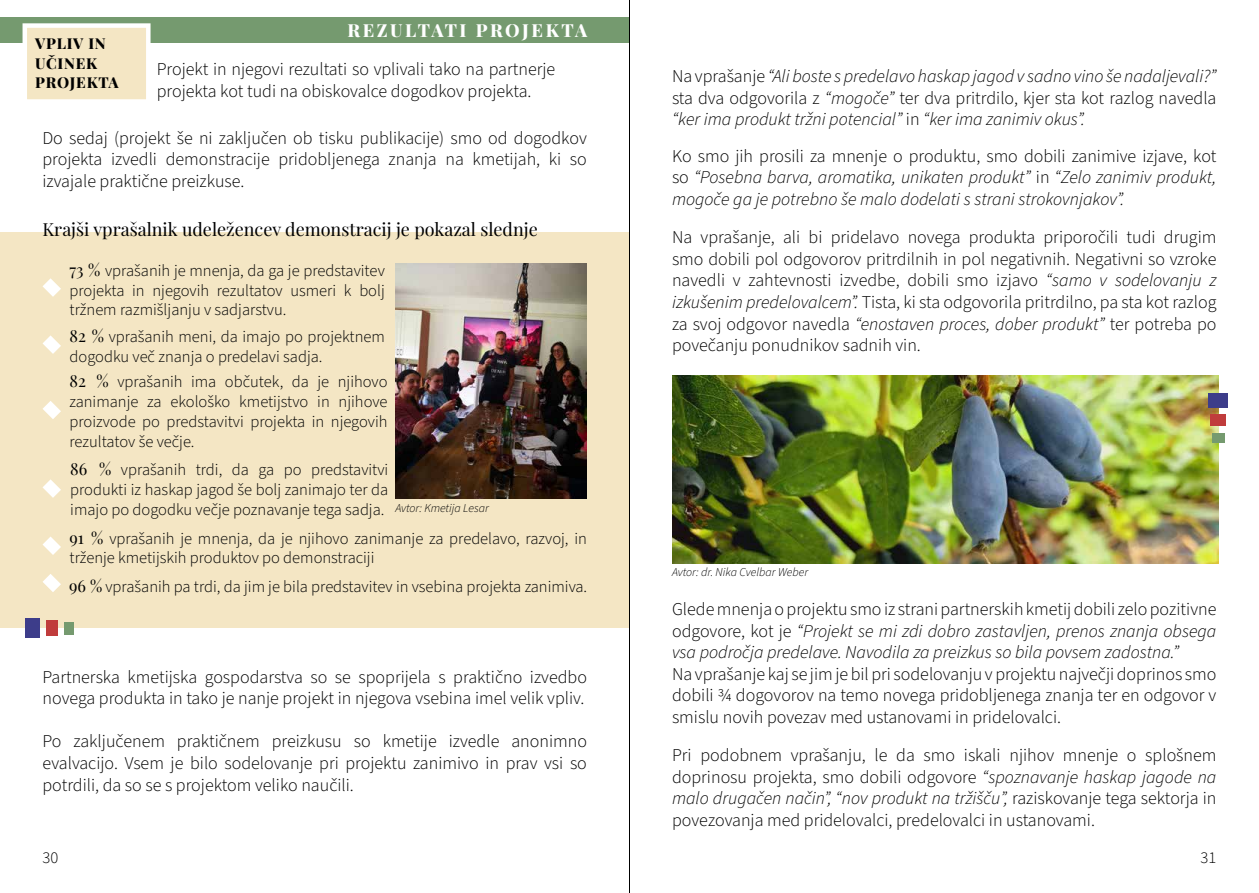
<style>
.page{position:relative;width:1259px;height:893px;background:#fff}
.page>*{position:absolute;margin:0;border:0;box-sizing:border-box;transform-origin:0 0}
.t1{font:300 18px/21.6px "Source Sans 3";color:#000;text-align:justify}
.t2{font:italic 300 18px/21.6px "Source Sans 3";color:#000;text-align:justify}
.t3{font:18px "Playfair Display";color:#000}
.t4{font:800 18px "Playfair Display";letter-spacing:.14em;color:#fff}
.t5{font:300 16.5px/19.8px "Source Sans 3";color:#000;text-align:justify}
.t6{font:800 15px/19.5px "Playfair Display";letter-spacing:.05em;color:#000}
.t7{font:italic 300 12px "Source Sans 3";color:#000}
.s1{font-family:"Playfair Display";font-weight:400}
.s2{font-style:normal}
.s3{font-style:italic}
</style>
<div class="page">
<div style="left:0;top:17px;width:629px;height:25px;background:#759a6f"></div>
<div style="left:23px;top:23px;width:128px;height:81px;background:#f4e6c4;border:4px solid #fff"></div>
<div style="left:0;top:233px;width:629px;height:395px;background:#f4e6c4"></div>
<svg style="left:43px;top:278px;width:18px;height:19px"></svg>
<svg style="left:43px;top:335px;width:18px;height:19px"></svg>
<svg style="left:43px;top:401px;width:18px;height:18px"></svg>
<svg style="left:43px;top:479px;width:18px;height:19px"></svg>
<svg style="left:43px;top:536px;width:18px;height:19px"></svg>
<svg style="left:43px;top:574px;width:18px;height:18px"></svg>
<div style="left:25px;top:619px;width:14px;height:19px;background:#3d3d8a"></div>
<div style="left:46px;top:621px;width:11px;height:15px;background:#c03c3c"></div>
<div style="left:64px;top:622px;width:10px;height:12px;background:#759a6f"></div>
<img style="left:672px;top:376px;width:546px;height:187px">
<div style="left:1208px;top:393px;width:19px;height:15px;background:#3d3d8a"></div>
<div style="left:1210px;top:414px;width:15px;height:12px;background:#c03c3c"></div>
<div style="left:1212px;top:433px;width:12px;height:10px;background:#759a6f"></div>
<img style="left:395px;top:264px;width:192px;height:235px">
<hr style="left:629px;top:0;width:1px;height:893px;background:#000">
<p class="t4" style="left:347px;top:15px;width:241px">REZULTATI PROJEKTA</p>
<p class="t6" style="left:35px;top:33px;width:85px">VPLIV IN<br>UČINEK<br>PROJEKTA</p>
<p class="t1" style="left:157px;top:59px;width:400px">Projekt in njegovi rezultati so vplivali tako na partnerje projekta kot tudi na obiskovalce dogodkov projekta.</p>
<p class="t1" style="left:42px;top:127px;width:546px">Do sedaj (projekt še ni zaključen ob tisku publikacije) smo od dogodkov projekta izvedli demonstracije pridobljenega znanja na kmetijah, ki so izvajale praktične preizkuse.</p>
<p class="t3" style="left:43px;top:215px;width:497px">Krajši vprašalnik udeležencev demonstracij je pokazal slednje</p>
<p class="t5" style="left:70px;top:260px;width:317px"><span class="s1">73 %</span> vprašanih je mnenja, da ga je predstavitev projekta in njegovih rezultatov usmeri k bolj tržnem razmišljanju v sadjarstvu.</p>
<p class="t5" style="left:70px;top:327px;width:317px"><span class="s1">82 %</span> vprašanih meni, da imajo po projektnem dogodku več znanja o predelavi sadja.</p>
<p class="t5" style="left:70px;top:372px;width:319px"><span class="s1">82 %</span> vprašanih ima občutek, da je njihovo zanimanje za ekološko kmetijstvo in njihove proizvode po predstavitvi projekta in njegovih rezultatov še večje.</p>
<p class="t5" style="left:70px;top:460px;width:319px"><span class="s1">86 %</span> vprašanih trdi, da ga po predstavitvi produkti iz haskap jagod še bolj zanimajo ter da imajo po dogodku večje poznavanje tega sadja.</p>
<p class="t5" style="left:70px;top:528px;width:519px"><span class="s1">91 %</span> vprašanih je mnenja, da je njihovo zanimanje za predelavo, razvoj, in trženje kmetijskih produktov po demonstraciji</p>
<p class="t5" style="left:69px;top:577px;width:520px"><span class="s1">96 %</span> vprašanih pa trdi, da jim je bila predstavitev in vsebina projekta zanimiva.</p>
<p class="t7" style="left:395px;top:500px;width:95px">Avtor: Kmetija Lesar</p>
<p class="t1" style="left:43px;top:666px;width:546px">Partnerska kmetijska gospodarstva so se spoprijela s praktično izvedbo novega produkta in tako je nanje projekt in njegova vsebina imel velik vpliv.</p>
<p class="t1" style="left:43px;top:731px;width:546px">Po zaključenem praktičnem preizkusu so kmetije izvedle anonimno evalvacijo. Vsem je bilo sodelovanje pri projektu zanimivo in prav vsi so potrdili, da so se s projektom veliko naučili.</p>
<p class="t2" style="left:672px;top:66px;width:546px"><span class="s2">Na vprašanje</span> “Ali boste s predelavo haskap jagod v sadno vino še nadaljevali?” <span class="s2">sta dva odgovorila z</span> “mogoče” <span class="s2">ter dva pritrdilo, kjer sta kot razlog navedla </span>“ker ima produkt tržni potencial” <span class="s2">in</span> “ker ima zanimiv okus”.</p>
<p class="t2" style="left:672px;top:145px;width:546px"><span class="s2">Ko smo jih prosili za mnenje o produktu, smo dobili zanimive izjave, kot so</span> “Posebna barva, aromatika, unikaten produkt” <span class="s2">in</span> “Zelo zanimiv produkt, mogoče ga je potrebno še malo dodelati s strani strokovnjakov”.</p>
<p class="t1" style="left:672px;top:226px;width:546px">Na vprašanje, ali bi pridelavo novega produkta priporočili tudi drugim smo dobili pol odgovorov pritrdilnih in pol negativnih. Negativni so vzroke navedli v zahtevnosti izvedbe, dobili smo izjavo <span class="s3">“samo v sodelovanju z izkušenim predelovalcem”.</span> Tista, ki sta odgovorila pritrdilno, pa sta kot razlog za svoj odgovor navedla <span class="s3">“enostaven proces, dober produkt”</span> ter potreba po povečanju ponudnikov sadnih vin.</p>
<p class="t7" style="left:672px;top:565px;width:138px">Avtor: dr. Nika Cvelbar Weber</p>
<p class="t2" style="left:672px;top:598px;width:546px"><span class="s2">Glede mnenja o projektu smo iz strani partnerskih kmetij dobili zelo pozitivne odgovore, kot je</span> “Projekt se mi zdi dobro zastavljen, prenos znanja obsega vsa področja predelave. Navodila za preizkus so bila povsem zadostna.”</p>
<p class="t1" style="left:672px;top:663px;width:546px">Na vprašanje kaj se jim je bil pri sodelovanju v projektu največji doprinos smo dobili ¾ dogovorov na temo novega pridobljenega znanja ter en odgovor v smislu novih povezav med ustanovami in pridelovalci.</p>
<p class="t1" style="left:672px;top:744px;width:546px">Pri podobnem vprašanju, le da smo iskali njihov mnenje o splošnem doprinosu projekta, smo dobili odgovore <span class="s3">“spoznavanje haskap jagode na malo drugačen način”, “nov produkt na tržišču”,</span> raziskovanje tega sektorja in povezovanja med pridelovalci, predelovalci in ustanovami.</p>
<p class="t5" style="left:43px;top:848px;width:17px">30</p>
<p class="t5" style="left:1200px;top:848px;width:17px">31</p>
</div>
